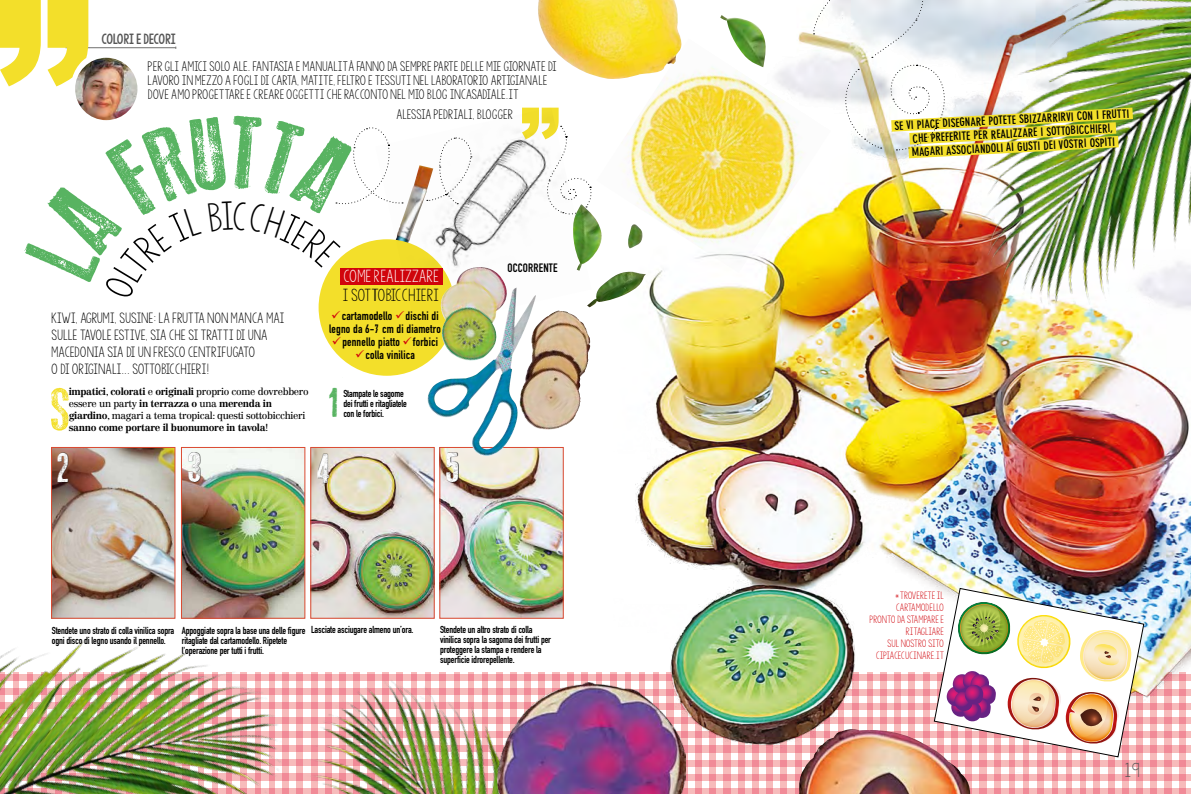
<style>
.page{position:relative;width:1191px;height:794px;background:#fff}
.page>*{position:absolute;margin:0;border:0;box-sizing:border-box;transform-origin:0 0}
.t1{font:60.7px "Old Press";color:#f3df2a}
.t2{font:43.1px "Old Press";color:#fff}
.t3{font:43.1px "Old Press";color:#58b361}
.t4{font:19px "KG Sorry Not Sorry";color:#565656}
.t5{font:16.5px "KG Sorry Not Sorry";color:#000}
.t6{font:16.5px "KG Sorry Not Sorry";color:#fff}
.t7{font:14px/17px "KG Sorry Not Sorry";letter-spacing:-.005em;color:#000}
.t8{font:14px "KG Sorry Not Sorry Chub";color:#565656}
.t9{font:13px/14px "KG Sorry Not Sorry";color:#000}
.t10{font:12px/13px "DIN Engschrift Std";letter-spacing:.015em;color:#000}
.t11{font:700 condensed 11.4px/13.7px "DIN Neuzeit Grotesk Std";color:#000;text-align:center}
.t12{font:10px/10px "DIN Engschrift Std";letter-spacing:-.015em;color:#000}
.t13{font:700 10px/12px "Centennial LT Std";letter-spacing:-.035em;color:#000}
.t14{font:10px/12px "KG Sorry Not Sorry";color:#d1050c;text-align:right}
.s1{font-weight:400}
.s2{color:#d1050c}
</style>
<div class="page">
<svg style="left:686px;top:772px;width:504px;height:22px;fill:#f7bbbb"></svg>
<img style="left:649px;top:32px;width:542px;height:740px">
<img style="left:875px;top:0;width:316px;height:346px">
<img style="left:0;top:488px;width:306px;height:306px">
<img style="left:260px;top:588px;width:356px;height:206px">
<hr style="left:65px;top:47px;width:111px;height:1px;background:#6f6f6e">
<svg style="left:0;top:0;width:88px;height:86px"></svg>
<img style="left:75px;top:58px;width:62px;height:62px;border-radius:31px">
<img style="left:616px;top:346px;width:575px;height:398px">
<img style="left:934px;top:588px;width:210px;height:169px">
<img style="left:53px;top:449px;width:120px;height:168px">
<div style="left:51px;top:447px;width:124px;height:172px;border:1px solid #db4a31"></div>
<img style="left:183px;top:449px;width:120px;height:168px">
<div style="left:181px;top:447px;width:124px;height:172px;border:1px solid #db4a31"></div>
<img style="left:312px;top:449px;width:121px;height:168px">
<div style="left:310px;top:447px;width:125px;height:172px;border:1px solid #db4a31"></div>
<img style="left:441px;top:457px;width:121px;height:160px">
<div style="left:439px;top:447px;width:125px;height:172px;border:1px solid #db4a31"></div>
<div style="left:58px;top:452px;width:11px;height:31px;background:#000;opacity:.8"></div>
<div style="left:188px;top:452px;width:13px;height:31px;background:#000;opacity:.8"></div>
<div style="left:317px;top:453px;width:13px;height:30px;background:#000;opacity:.8"></div>
<div style="left:446px;top:452px;width:13px;height:31px;background:#000;opacity:.8"></div>
<img style="left:621px;top:38px;width:210px;height:235px">
<img style="left:839px;top:64px;width:305px;height:101px">
<svg style="left:812px;top:0;width:113px;height:58px"></svg>
<div style="left:318px;top:239px;width:137px;height:137px;background:#f3df2a;border-radius:50%"></div>
<img style="left:403px;top:131px;width:187px;height:197px">
<svg style="left:522px;top:108px;width:70px;height:107px"></svg>
<img style="left:421px;top:267px;width:160px;height:190px">
<img style="left:538px;top:0;width:144px;height:79px">
<img style="left:571px;top:204px;width:75px;height:103px">
<img style="left:720px;top:15px;width:46px;height:52px">
<img style="left:497px;top:682px;width:189px;height:112px">
<img style="left:798px;top:728px;width:172px;height:66px">
<img style="left:1027px;top:254px;width:164px;height:95px">
<svg style="left:89px;top:115px;width:314px;height:185px"></svg>
<h3 class="t8" style="left:101px;top:31px;width:76px">COLORI E DECORI</h3>
<p class="t9" style="left:148px;top:59px;width:410px">PER GLI AMICI SOLO ALE. FANTASIA E MANUALITÀ FANNO DA SEMPRE PARTE DELLE MIE GIORNATE DI<br>LAVORO IN MEZZO A FOGLI DI CARTA, MATITE, FELTRO E TESSUTI NEL LABORATORIO ARTIGIANALE<br>DOVE AMO PROGETTARE E CREARE OGGETTI CHE RACCONTO NEL MIO BLOG INCASADIALE.IT</p>
<h3 class="t9" style="left:396px;top:108px;width:118px">ALESSIA PEDRIALI, BLOGGER</h3>
<h3 class="t7" style="left:51px;top:310px;width:235px">KIWI, AGRUMI, SUSINE: LA FRUTTA NON MANCA MAI SULLE TAVOLE ESTIVE, SIA CHE SI TRATTI DI UNA MACEDONIA SIA DI UN FRESCO CENTRIFUGATO<br>O DI ORIGINALI... SOTTOBICCHIERI!</h3>
<h1 class="t1" style="left:51px;top:375px;width:21px">S</h1>
<p class="t13" style="left:69px;top:385px;width:242px">impatici<span class="s1">,</span> colorati <span class="s1">e</span> originali <span class="s1">proprio come dovrebbero essere un party</span> in terrazza o <span class="s1">una</span> merenda in giardino<span class="s1">, magari a tema tropical: questi sottobicchieri </span>sanno come portare il buonumore in tavola<span class="s1">!</span></p>
<h3 class="t6" style="left:343px;top:267px;width:97px">COME REALIZZARE</h3>
<p class="t10" style="left:329px;top:309px;width:113px"><span class="s2">✓</span>cartamodello <span class="s2">✓</span>dischi di legno da 6-7 cm di diametro</p>
<p class="t10" style="left:332px;top:335px;width:108px"><span class="s2">✓</span>pennello piatto <span class="s2">✓</span>forbici</p>
<p class="t10" style="left:355px;top:348px;width:61px"><span class="s2">✓</span>colla vinilica</p>
<h3 class="t5" style="left:342px;top:286px;width:98px">I SOTTOBICCHIERI</h3>
<h2 class="t3" style="left:329px;top:377px;width:10px">1</h2>
<p class="t12" style="left:343px;top:389px;width:65px">Stampate le sagome dei frutti e ritagliatele con le forbici.</p>
<h2 class="t2" style="left:57px;top:443px;width:14px">2</h2>
<h2 class="t2" style="left:188px;top:443px;width:16px">3</h2>
<h2 class="t2" style="left:317px;top:443px;width:14px">4</h2>
<h2 class="t2" style="left:446px;top:443px;width:15px">5</h2>
<p class="t10" style="left:507px;top:262px;width:52px">OCCORRENTE</p>
<p class="t12" style="left:52px;top:625px;width:124px">Stendete uno strato di colla vinilica sopra ogni disco di legno usando il pennello.</p>
<p class="t12" style="left:182px;top:625px;width:125px">Appoggiate sopra la base una delle figure ritagliate dal cartamodello. Ripetete l'operazione per tutti i frutti.</p>
<p class="t12" style="left:311px;top:625px;width:104px">Lasciate asciugare almeno un’ora.</p>
<p class="t12" style="left:440px;top:625px;width:112px">Stendete un altro strato di colla vinilica sopra la sagoma dei frutti per proteggere la stampa e rendere la superficie idrorepellente.</p>
<p class="t11" style="left:894px;top:119px;width:236px;rotate:-3deg">SE VI PIACE DISEGNARE POTETE SBIZZARRIRVI CON I FRUTTI<br>CHE PREFERITE PER REALIZZARE I SOTTOBICCHIERI,<br>MAGARI ASSOCIANDOLI AI GUSTI DEI VOSTRI OSPITI</p>
<p class="t14" style="left:869px;top:589px;width:76px">*TROVERETE IL<br>CARTAMODELLO<br>PRONTO DA STAMPARE E<br>RITAGLIARE<br>SUL NOSTRO SITO<br>CIPIACECUCINARE.IT</p>
<h3 class="t4" style="left:1124px;top:760px;width:17px">19</h3>
</div>
